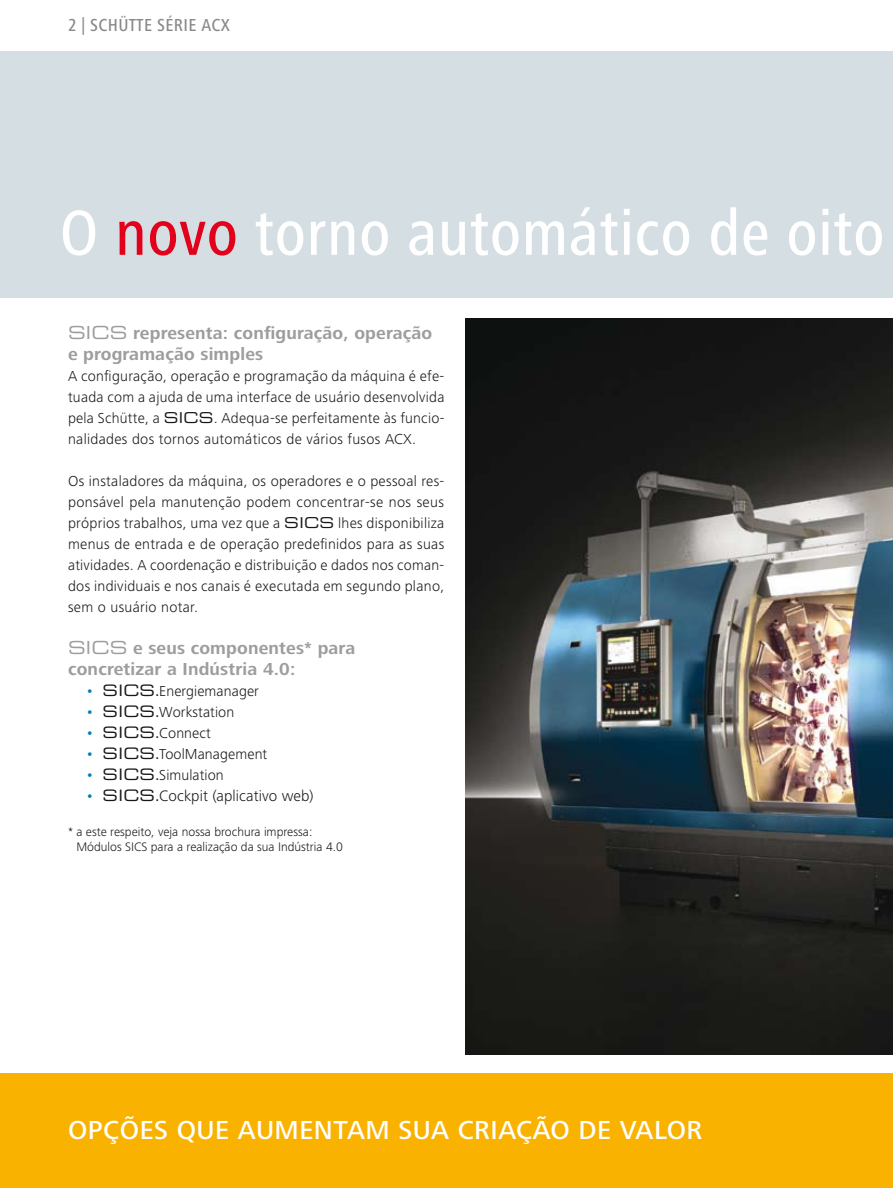
<style>
.page{position:relative;width:893px;height:1188px;background:#fff}
.page>*{position:absolute;margin:0;border:0;box-sizing:border-box;transform-origin:0 0}
.t1{font:500 condensed 66px "Frutiger Next LT";letter-spacing:.005em;color:#fff}
.t2{font:500 27px "Frutiger Next LT";letter-spacing:.02em;color:#fff}
.t3{font:700 18px/21px "Frutiger Next LT";letter-spacing:.01em;color:#9c9d9f}
.t4{font:500 condensed 18px "Frutiger Next LT";letter-spacing:.02em;color:#87888a}
.t5{font:300 15.75px "Frutiger Next LT";letter-spacing:.005em;color:#1a171b}
.t6{font:300 15px/21px "Frutiger Next LT";letter-spacing:.02em;color:#1a171b;text-align:justify}
.t7{font:300 12.75px/15px "Frutiger Next LT";color:#1a171b}
.s1{color:#e2001a}
.s2{font-family:"Eurostile Extended Two";font-weight:400}
.s3{font-weight:500;font-stretch:condensed;font-size:15.75px;color:#007cbf}
.s4{font-family:"Eurostile Extended Two";font-weight:400;font-size:15.75px}
.s5{font-weight:500;font-stretch:condensed;font-size:15.75px}
.s6{font-weight:500;font-stretch:condensed;color:#007cbf}
.s7{font-weight:500;font-stretch:condensed}
</style>
<div class="page">
<div style="left:0;top:1074px;width:893px;height:114px;background:#f9b200"></div>
<div style="left:0;top:51px;width:893px;height:247px;background:#d5dee3"></div>
<img style="left:466px;top:319px;width:427px;height:735px">
<p class="t4" style="left:68px;top:15px;width:164px">2 | Schütte Série ACX</p>
<h1 class="t1" style="left:60px;top:196px;width:826px">O <span class="s1">novo</span> torno automático de oito</h1>
<p class="t3" style="left:68px;top:322px;width:366px"><span class="s2">SICS</span> representa: configuração, operação e programação simples</p>
<p class="t6" style="left:68px;top:365px;width:378px">A configuração, operação e programação da máquina é efe&shy;tuada com a ajuda de uma interface de usuário desenvolvida pela Schütte, a <span class="s2">SICS</span>. Adequa-se perfeitamente às funcio&shy;nalidades dos tornos automáticos de vários fusos ACX.</p>
<p class="t6" style="left:68px;top:470px;width:378px">Os instaladores da máquina, os operadores e o pessoal res&shy;ponsável pela manutenção podem concentrar-se nos seus próprios trabalhos, uma vez que a <span class="s2">SICS</span> lhes disponibiliza menus de entrada e de operação predefinidos para as suas atividades. A coordenação e distribuição e dados nos coman&shy;dos individuais e nos canais é executada em segundo plano, sem o usuário notar.</p>
<p class="t3" style="left:68px;top:637px;width:289px"><span class="s2">SICS</span> e seus componentes* para concretizar a Indústria 4.0:</p>
<p class="t6" style="left:86px;top:680px;width:174px"><span class="s3">•</span> <span class="s4">SICS</span><span class="s5">.</span>Energiemanager</p>
<p class="t6" style="left:86px;top:701px;width:150px"><span class="s3">•</span> <span class="s4">SICS</span><span class="s5">.</span>Workstation</p>
<p class="t6" style="left:86px;top:722px;width:126px"><span class="s3">•</span> <span class="s4">SICS</span><span class="s5">.</span>Connect</p>
<p class="t6" style="left:86px;top:743px;width:183px"><span class="s3">•</span> <span class="s4">SICS</span><span class="s5">.</span>ToolManagement</p>
<p class="t6" style="left:86px;top:764px;width:139px"><span class="s3">•</span> <span class="s4">SICS</span><span class="s5">.</span>Simulation</p>
<p class="t5" style="left:86px;top:787px;width:229px"><span class="s6">•</span> <span class="s2">SICS</span><span class="s7">.</span>Cockpit (aplicativo web)</p>
<p class="t7" style="left:76px;top:825px;width:268px;text-indent:-8px">* a este respeito, veja nossa brochura impressa:<br>Módulos SICS para a realização da sua Indústria 4.0</p>
<h2 class="t2" style="left:68px;top:1115px;width:405px">OPÇÕES QUE AUMENTAM SUA CRIA</h2>
<h2 class="t2" style="left:516px;top:1115px;width:169px">ÇÃO DE VALOR</h2>
</div>
